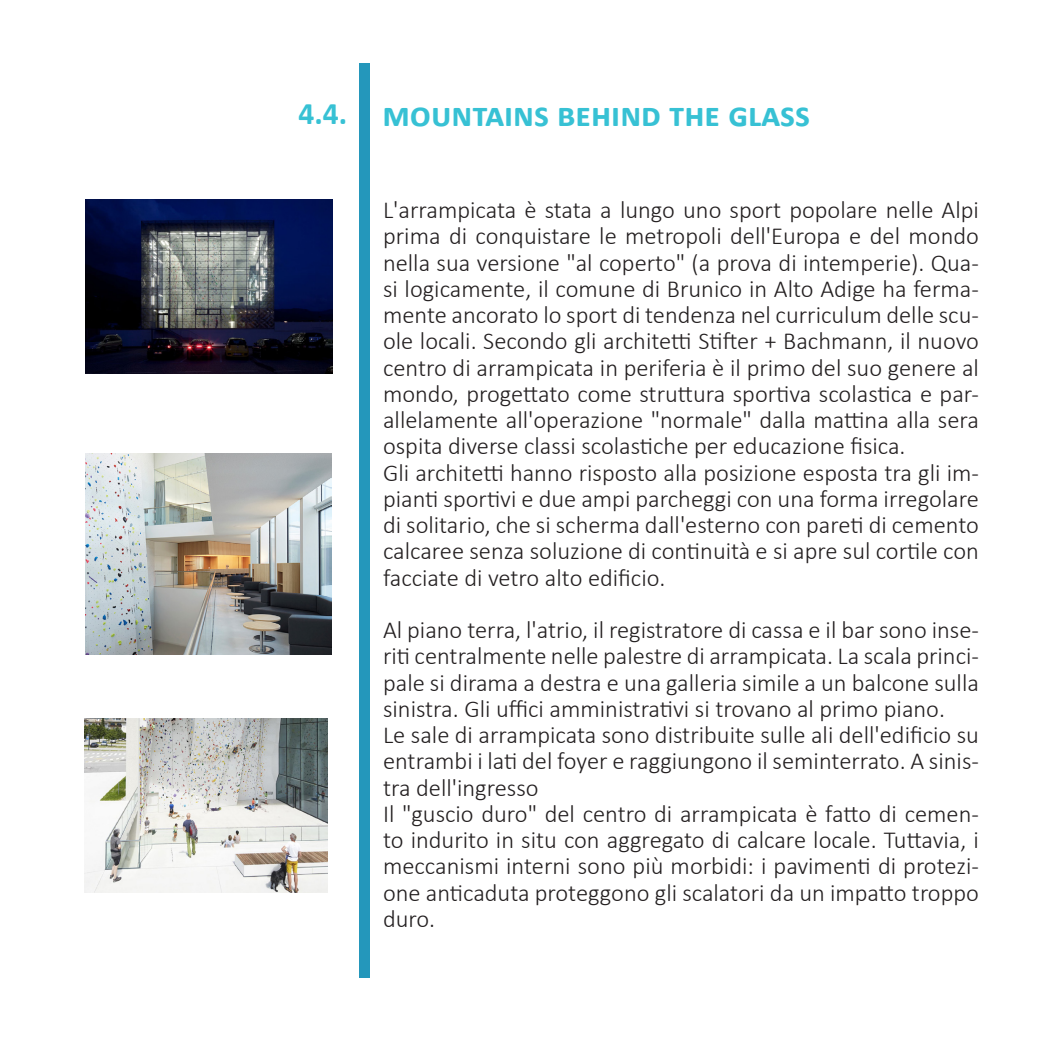
<style>
.page{position:relative;width:1042px;height:1042px;background:#fff}
.page>*{position:absolute;margin:0;border:0;box-sizing:border-box;transform-origin:0 0}
.t1{font:700 35px "Calibri";color:#37c1d4}
.t2{font:700 31.5px "Calibri";color:#37c1d4}
.t3{font:300 24.5px/26.2px "Calibri";color:#231f20;text-align:justify}
</style>
<div class="page">
<div style="left:359px;top:64px;width:11px;height:914px;background:#2497bb"></div>
<img style="left:86px;top:200px;width:247px;height:174px">
<img style="left:86px;top:454px;width:246px;height:201px">
<img style="left:85px;top:718px;width:242px;height:175px">
<p class="t2" style="left:298px;top:92px;width:50px">4.4.</p>
<p class="t1" style="left:382px;top:90px;width:429px">mountains behind the glass</p>
<p class="t3" style="left:383px;top:196px;width:597px">L'arrampicata è stata a lungo uno sport popolare nelle Alpi prima di conquistare le metropoli dell'Europa e del mondo nella sua versione "al coperto" (a prova di intemperie). Qua&shy;si logicamente, il comune di Brunico in Alto Adige ha ferma&shy;mente ancorato lo sport di tendenza nel curriculum delle scu&shy;ole locali. Secondo gli architetti Stifter + Bachmann, il nuovo centro di arrampicata in periferia è il primo del suo genere al mondo, progettato come struttura sportiva scolastica e par&shy;allelamente all'operazione "normale" dalla mattina alla sera ospita diverse classi scolastiche per educazione fisica.</p>
<p class="t3" style="left:383px;top:459px;width:597px">Gli architetti hanno risposto alla posizione esposta tra gli im&shy;pianti sportivi e due ampi parcheggi con una forma irregolare di solitario, che si scherma dall'esterno con pareti di cemento calcaree senza soluzione di continuità e si apre sul cortile con facciate di vetro alto edificio.</p>
<p class="t3" style="left:383px;top:616px;width:597px">Al piano terra, l'atrio, il registratore di cassa e il bar sono inse&shy;riti centralmente nelle palestre di arrampicata. La scala princi&shy;pale si dirama a destra e una galleria simile a un balcone sulla sinistra. Gli uffici amministrativi si trovano al primo piano.</p>
<p class="t3" style="left:383px;top:721px;width:597px">Le sale di arrampicata sono distribuite sulle ali dell'edificio su entrambi i lati del foyer e raggiungono il seminterrato. A sinis&shy;tra dell'ingresso</p>
<p class="t3" style="left:383px;top:800px;width:597px">Il "guscio duro" del centro di arrampicata è fatto di cemen&shy;to indurito in situ con aggregato di calcare locale. Tuttavia, i meccanismi interni sono più morbidi: i pavimenti di protezi&shy;one anticaduta proteggono gli scalatori da un impatto troppo duro.</p>
</div>
